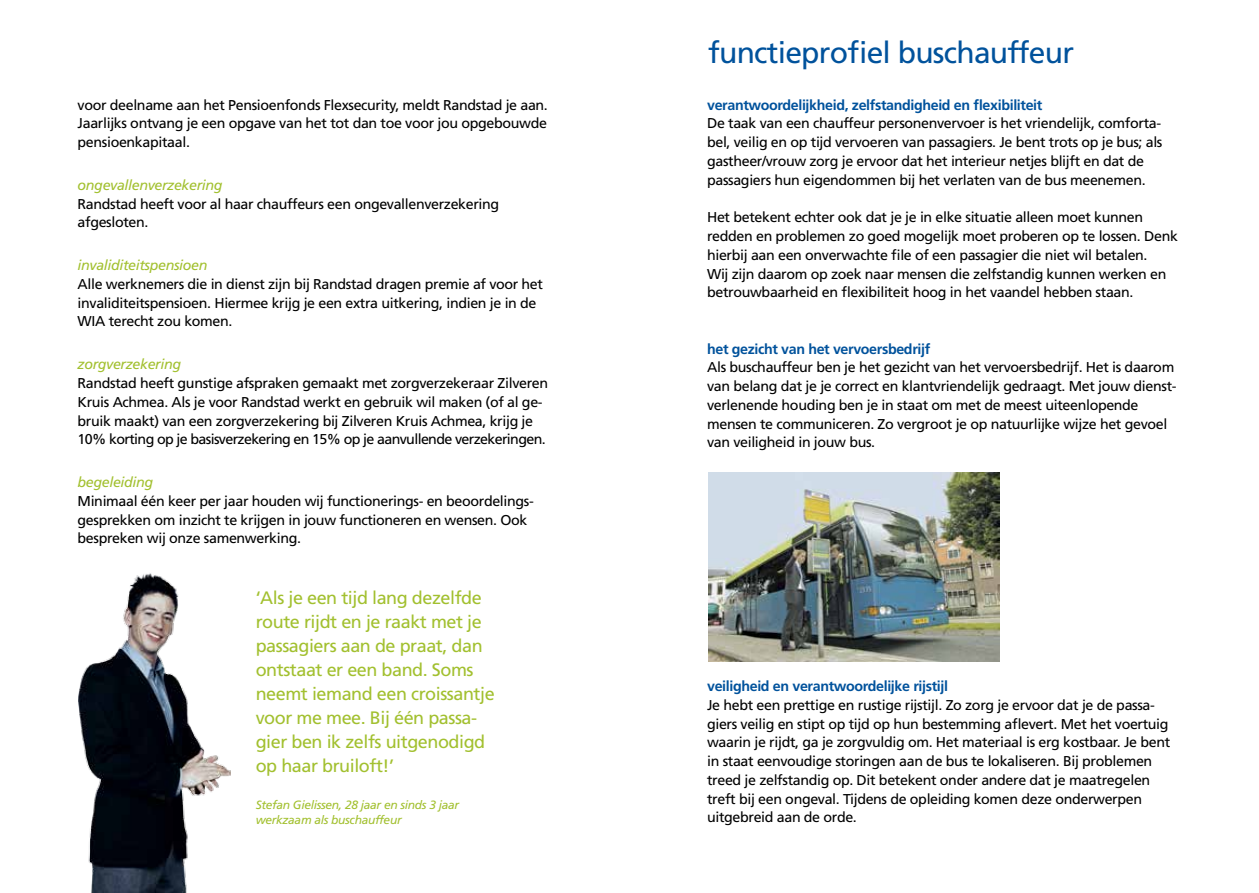
<style>
.page{position:relative;width:1259px;height:893px;background:#fff}
.page>*{position:absolute;margin:0;border:0;box-sizing:border-box;transform-origin:0 0}
.t1{font:30px "Frutiger";letter-spacing:-.025em;color:#00529c}
.t2{font:18px/24px "Frutiger";letter-spacing:-.025em;color:#a2c02f}
.t3{font:14.25px/18.8px "Frutiger";letter-spacing:-.025em;color:#000}
.t4{font:700 14.25px "Frutiger";letter-spacing:-.025em;color:#00529c}
.t5{font:italic 14.25px "Frutiger";letter-spacing:-.025em;color:#a2c02f}
.t6{font:italic 12px/15px "Frutiger";letter-spacing:-.025em;color:#a2c02f}
</style>
<div class="page">
<img style="left:79px;top:573px;width:152px;height:320px">
<img style="left:708px;top:472px;width:291px;height:190px">
<p class="t3" style="left:78px;top:95px;width:472px;text-align:justify">voor deelname aan het Pensioenfonds Flexsecurity, meldt Randstad je aan.<br>Jaarlijks ontvang je een opgave van het tot dan toe voor jou opgebouwde pensioenkapitaal.</p>
<p class="t5" style="left:78px;top:177px;width:146px">ongevallenverzekering</p>
<p class="t3" style="left:78px;top:194px;width:423px">Randstad heeft voor al haar chauffeurs een ongevallenverzekering afgesloten.</p>
<p class="t5" style="left:78px;top:257px;width:131px">invaliditeitspensioen</p>
<p class="t3" style="left:78px;top:274px;width:467px">Alle werknemers die in dienst zijn bij Randstad dragen premie af voor het invaliditeitspensioen. Hiermee krijg je een extra uitkering, indien je in de<br>WIA terecht zou komen.</p>
<p class="t5" style="left:78px;top:356px;width:105px">zorgverzekering</p>
<p class="t3" style="left:78px;top:374px;width:472px">Randstad heeft gunstige afspraken gemaakt met zorgverzekeraar Zilveren Kruis Achmea. Als je voor Randstad werkt en gebruik wil maken (of al ge&shy;bruik maakt) van een zorgverzekering bij Zilveren Kruis Achmea, krijg je 10% korting op je basisverzekering en 15% op je aanvullende verzekeringen.</p>
<p class="t5" style="left:78px;top:474px;width:77px">begeleiding</p>
<p class="t3" style="left:78px;top:491px;width:458px">Minimaal één keer per jaar houden wij functionerings- en beoordelings&shy;gesprekken om inzicht te krijgen in jouw functioneren en wensen. Ook bespreken wij onze samenwerking.</p>
<p class="t2" style="left:256px;top:586px;width:240px">‘Als je een tijd lang dezelfde route rijdt en je raakt met je passagiers aan de praat, dan ontstaat er een band. Soms neemt iemand een croissantje voor me mee. Bij één passa&shy;gier ben ik zelfs uitgenodigd op haar bruiloft!’</p>
<p class="t6" style="left:256px;top:797px;width:205px">Stefan Gielissen, 28 jaar en sinds 3 jaar werkzaam als buschauffeur</p>
<h1 class="t1" style="left:708px;top:35px;width:367px">functieprofiel buschauffeur</h1>
<p class="t4" style="left:707px;top:96px;width:337px">verantwoordelijkheid, zelfstandigheid en flexibiliteit</p>
<p class="t3" style="left:707px;top:114px;width:457px">De taak van een chauffeur personenvervoer is het vriendelijk, comforta&shy;bel, veilig en op tijd vervoeren van passagiers. Je bent trots op je bus; als gastheer/vrouw zorg je ervoor dat het interieur netjes blijft en dat de passagiers hun eigendommen bij het verlaten van de bus meenemen.</p>
<p class="t3" style="left:707px;top:208px;width:472px">Het betekent echter ook dat je je in elke situatie alleen moet kunnen redden en problemen zo goed mogelijk moet proberen op te lossen. Denk hierbij aan een onverwachte file of een passagier die niet wil betalen.<br>Wij zijn daarom op zoek naar mensen die zelfstandig kunnen werken en betrouwbaarheid en flexibiliteit hoog in het vaandel hebben staan.</p>
<p class="t4" style="left:707px;top:340px;width:225px">het gezicht van het vervoersbedrijf</p>
<p class="t3" style="left:707px;top:358px;width:471px">Als buschauffeur ben je het gezicht van het vervoersbedrijf. Het is daarom van belang dat je je correct en klantvriendelijk gedraagt. Met jouw dienst&shy;verlenende houding ben je in staat om met de meest uiteenlopende mensen te communiceren. Zo vergroot je op natuurlijke wijze het gevoel van veiligheid in jouw bus.</p>
<p class="t4" style="left:707px;top:678px;width:242px">veiligheid en verantwoordelijke rijstijl</p>
<p class="t3" style="left:707px;top:695px;width:464px">Je hebt een prettige en rustige rijstijl. Zo zorg je ervoor dat je de passa&shy;giers veilig en stipt op tijd op hun bestemming aflevert. Met het voertuig waarin je rijdt, ga je zorgvuldig om. Het materiaal is erg kostbaar. Je bent in staat eenvoudige storingen aan de bus te lokaliseren. Bij problemen treed je zelfstandig op. Dit betekent onder andere dat je maatregelen treft bij een ongeval. Tijdens de opleiding komen deze onderwerpen uitgebreid aan de orde.</p>
</div>
